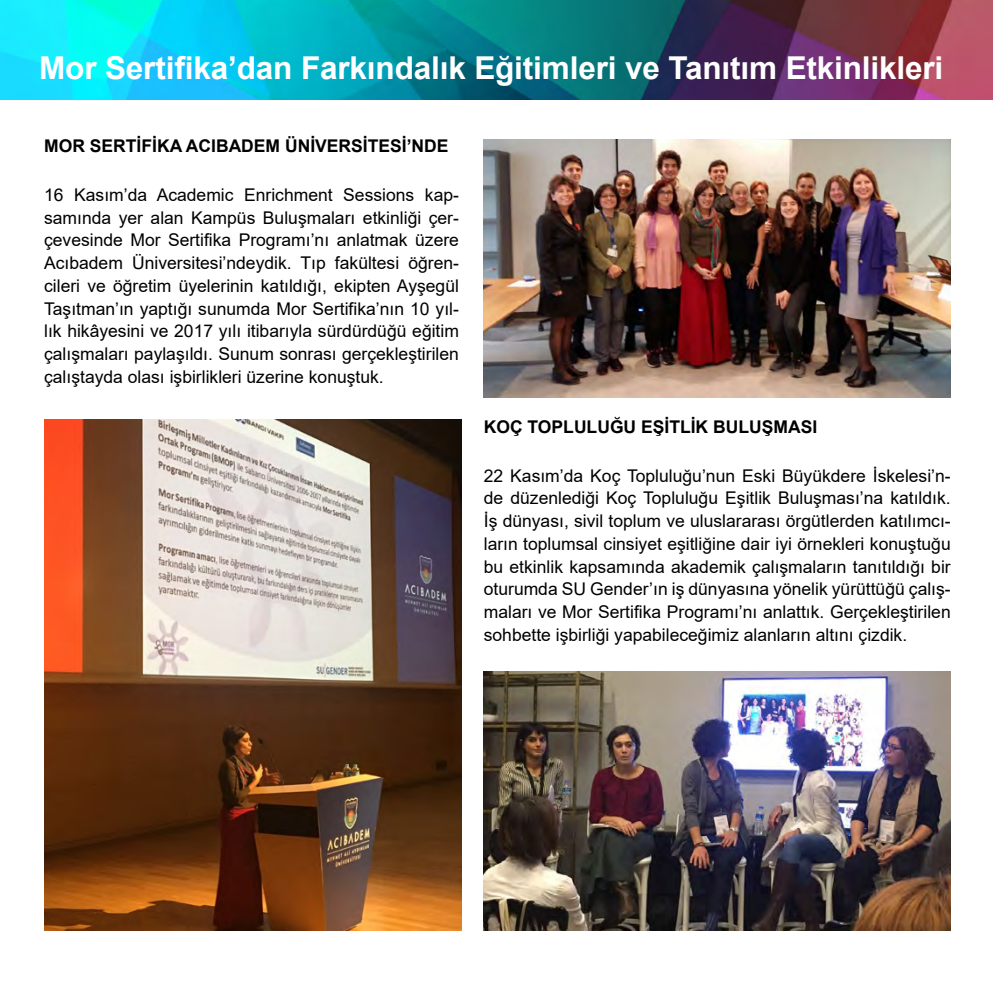
<style>
.page{position:relative;width:993px;height:993px;background:#fff}
.page>*{position:absolute;margin:0;border:0;box-sizing:border-box;transform-origin:0 0}
.t1{font:700 31.5px "Arial";letter-spacing:-.005em;color:#fff}
.t2{font:17.5px/22.8px "Arial";color:#000;text-align:justify}
.t3{font:700 17.5px "Arial";color:#000}
</style>
<div class="page">
<img style="left:0;top:0;width:992px;height:99px">
<img style="left:483px;top:139px;width:467px;height:258px">
<img style="left:483px;top:671px;width:467px;height:258px">
<img style="left:45px;top:419px;width:416px;height:511px">
<h1 class="t1" style="left:39px;top:45px;width:905px">Mor Sertifika’dan Farkındalık Eğitimleri ve Tanıtım Etkinlikleri</h1>
<p class="t3" style="left:44px;top:133px;width:406px">MOR SERTİFİKA ACIBADEM ÜNİVERSİTESİ’NDE</p>
<p class="t2" style="left:44px;top:183px;width:416px">16 Kasım’da Academic Enrichment Sessions kap&shy;samında yer alan Kampüs Buluşmaları etkinliği çer&shy;çevesinde Mor Sertifika Programı’nı anlatmak üzere Acıbadem Üniversitesi’ndeydik. Tıp fakültesi öğren&shy;cileri ve öğretim üyelerinin katıldığı, ekipten Ayşegül Taşıtman’ın yaptığı sunumda Mor Sertifika’nın 10 yıl&shy;lık hikâyesini ve 2017 yılı itibarıyla sürdürdüğü eğitim çalışmaları paylaşıldı. Sunum sonrası gerçekleştirilen çalıştayda olası işbirlikleri üzerine konuştuk.</p>
<p class="t3" style="left:483px;top:414px;width:335px">KOÇ TOPLULUĞU EŞİTLİK BULUŞMASI</p>
<p class="t2" style="left:483px;top:464px;width:468px">22 Kasım’da Koç Topluluğu’nun Eski Büyükdere İskelesi’n&shy;de düzenlediği Koç Topluluğu Eşitlik Buluşması’na katıldık.<br>İş dünyası, sivil toplum ve uluslararası örgütlerden katılımcı&shy;ların toplumsal cinsiyet eşitliğine dair iyi örnekleri konuştuğu bu etkinlik kapsamında akademik çalışmaların tanıtıldığı bir oturumda SU Gender’ın iş dünyasına yönelik yürüttüğü çalış&shy;maları ve Mor Sertifika Programı’nı anlattık. Gerçekleştirilen sohbette işbirliği yapabileceğimiz alanların altını çizdik.</p>
</div>
